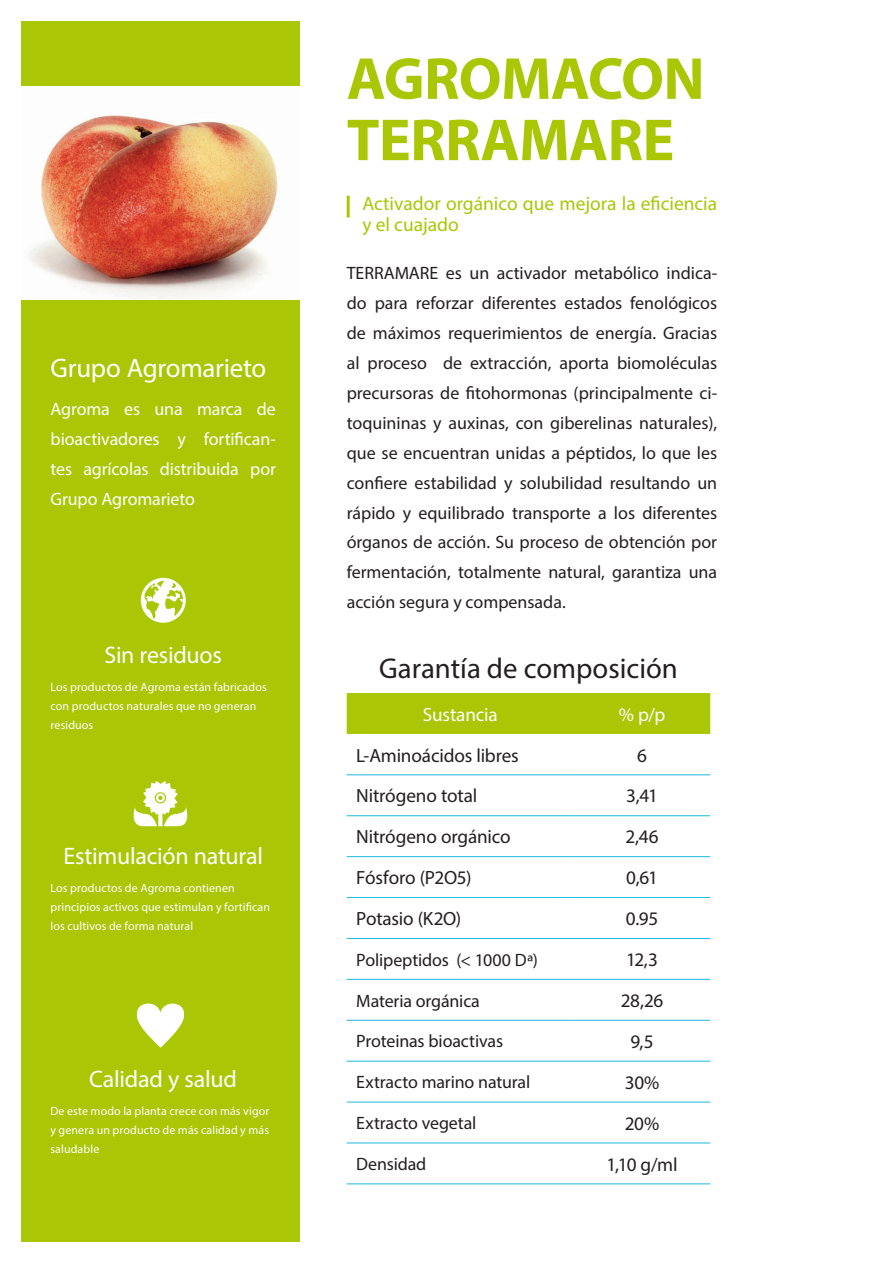
<style>
.page{position:relative;width:893px;height:1263px;background:#fff}
.page>*{position:absolute;margin:0;border:0;box-sizing:border-box;transform-origin:0 0}
.HEADERS_Titilium{font:700 59.85px "Myriad Pro";letter-spacing:-.01em;color:#abc605}
.HEADER_FOR_TABLES{font:28.8px "Myriad Pro";color:#231f20}
.CONTENT{font:26.85px "Myriad Pro";letter-spacing:-.01em;color:#fff}
.CONTENT-2{font:23.85px "Myriad Pro";letter-spacing:-.01em;color:#fff}
.DESCRIPTION{font:19.5px/21px "Myriad Pro";color:#abc605}
.CONTENT-3{font:19.2px "Myriad Pro";letter-spacing:-.01em;color:#231f20}
.CONTENT-4{font:19.2px "Myriad Pro";letter-spacing:-.01em;color:#fff}
.SUBTITLES{font:18px/29.8px "Myriad Pro";color:#231f20;text-align:justify}
.CONTENT-5{font:18px "Myriad Pro";letter-spacing:-.01em;color:#231f20}
.CONTENT-6{font:18px/29.8px "Myriad Pro";letter-spacing:-.01em;color:#fff;text-align:justify}
.CONTENT-7{font:12px/19.2px "Myriad Pro";letter-spacing:.01em;color:#fff}
</style>
<div class="page">
<div style="left:21px;top:21px;width:279px;height:1221px;background:#abc605"></div>
<svg style="left:136px;top:1003px;width:48px;height:45px"></svg>
<svg style="left:133px;top:781px;width:55px;height:45px"></svg>
<div style="left:347px;top:693px;width:363px;height:41px;background:#abc605"></div>
<hr style="left:347px;top:774px;width:227px;height:1px;background:#1cb9df">
<hr style="left:574px;top:774px;width:136px;height:1px;background:#1cb9df">
<hr style="left:347px;top:815px;width:227px;height:1px;background:#1cb9df">
<hr style="left:574px;top:815px;width:136px;height:1px;background:#1cb9df">
<hr style="left:347px;top:856px;width:227px;height:1px;background:#1cb9df">
<hr style="left:574px;top:856px;width:136px;height:1px;background:#1cb9df">
<hr style="left:347px;top:897px;width:227px;height:1px;background:#1cb9df">
<hr style="left:574px;top:897px;width:136px;height:1px;background:#1cb9df">
<hr style="left:347px;top:938px;width:227px;height:1px;background:#1cb9df">
<hr style="left:347px;top:979px;width:227px;height:1px;background:#1cb9df">
<hr style="left:347px;top:1020px;width:227px;height:1px;background:#1cb9df">
<hr style="left:347px;top:1061px;width:227px;height:1px;background:#1cb9df">
<hr style="left:347px;top:1102px;width:227px;height:1px;background:#1cb9df">
<hr style="left:347px;top:1143px;width:227px;height:1px;background:#1cb9df">
<hr style="left:347px;top:1183px;width:227px;height:1px;background:#1cb9df">
<hr style="left:574px;top:938px;width:136px;height:1px;background:#1cb9df">
<hr style="left:574px;top:979px;width:136px;height:1px;background:#1cb9df">
<hr style="left:574px;top:1020px;width:136px;height:1px;background:#1cb9df">
<hr style="left:574px;top:1061px;width:136px;height:1px;background:#1cb9df">
<hr style="left:574px;top:1102px;width:136px;height:1px;background:#1cb9df">
<hr style="left:574px;top:1143px;width:136px;height:1px;background:#1cb9df">
<hr style="left:574px;top:1183px;width:136px;height:1px;background:#1cb9df">
<img style="left:21px;top:86px;width:279px;height:213px">
<hr style="left:347px;top:196px;width:3px;height:21px;background:#abc605">
<svg style="left:141px;top:578px;width:45px;height:45px"></svg>
<p class="CONTENT" style="left:51px;top:351px;width:217px">Grupo Agromarieto</p>
<p class="CONTENT-6" style="left:51px;top:394px;width:227px">Agroma es una marca de bioactivadores y fortifican&shy;tes agrícolas distribuida por Grupo Agromarieto</p>
<p class="CONTENT-2" style="left:105px;top:640px;width:119px">Sin residuos</p>
<p class="CONTENT-7" style="left:51px;top:677px;width:218px">Los productos de Agroma están fabricados con productos naturales que no generan residuos</p>
<p class="CONTENT-2" style="left:63px;top:842px;width:201px">Estimulación natural</p>
<p class="CONTENT-7" style="left:51px;top:878px;width:221px">Los productos de Agroma contienen principios activos que estimulan y fortifican los cultivos de forma natural</p>
<p class="CONTENT-2" style="left:89px;top:1064px;width:149px">Calidad y salud</p>
<p class="CONTENT-7" style="left:50px;top:1101px;width:221px;text-align:justify">De este modo la planta crece con más vigor y genera un producto de más calidad y más saludable</p>
<p class="HEADERS_Titilium" style="left:347px;top:40px;width:359px">AGROMACON</p>
<p class="HEADERS_Titilium" style="left:347px;top:101px;width:329px">TERRAMARE</p>
<p class="DESCRIPTION" style="left:363px;top:193px;width:356px">Activador orgánico que mejora la eficiencia y el cuajado</p>
<p class="SUBTITLES" style="left:347px;top:258px;width:372px">TERRAMARE es un activador metabólico indica&shy;do para reforzar diferentes estados fenológicos de máximos requerimientos de energía. Gracias al proceso de extracción, aporta biomoléculas precursoras de fitohormonas (principalmente ci&shy;toquininas y auxinas, con giberelinas naturales), que se encuentran unidas a péptidos, lo que les confiere estabilidad y solubilidad resultando un rápido y equilibrado transporte a los diferentes órganos de acción. Su proceso de obtención por fermentación, totalmente natural, garantiza una acción segura y compensada.</p>
<p class="HEADER_FOR_TABLES" style="left:379px;top:650px;width:300px">Garantía de composición</p>
<p class="CONTENT-4" style="left:423px;top:702px;width:76px">Sustancia</p>
<p class="CONTENT-4" style="left:619px;top:702px;width:48px">% p/p</p>
<p class="CONTENT-3" style="left:356px;top:743px;width:164px">L-Aminoácidos libres</p>
<p class="CONTENT-3" style="left:637px;top:743px;width:11px">6</p>
<p class="CONTENT-3" style="left:356px;top:784px;width:122px">Nitrógeno total</p>
<p class="CONTENT-3" style="left:626px;top:784px;width:33px">3,41</p>
<p class="CONTENT-3" style="left:356px;top:825px;width:156px">Nitrógeno orgánico</p>
<p class="CONTENT-3" style="left:625px;top:825px;width:35px">2,46</p>
<p class="CONTENT-3" style="left:356px;top:866px;width:117px">Fósforo (P2O5)</p>
<p class="CONTENT-3" style="left:626px;top:866px;width:33px">0,61</p>
<p class="CONTENT-3" style="left:356px;top:907px;width:106px">Potasio (K2O)</p>
<p class="CONTENT-3" style="left:626px;top:907px;width:34px">0.95</p>
<p class="CONTENT-5" style="left:356px;top:948px;width:183px">Polipeptidos (&lt; 1000 Dª)</p>
<p class="CONTENT-3" style="left:626px;top:948px;width:33px">12,3</p>
<p class="CONTENT-5" style="left:356px;top:989px;width:125px">Materia orgánica</p>
<p class="CONTENT-3" style="left:621px;top:989px;width:44px">28,26</p>
<p class="CONTENT-5" style="left:356px;top:1030px;width:148px">Proteinas bioactivas</p>
<p class="CONTENT-3" style="left:631px;top:1029px;width:25px">9,5</p>
<p class="CONTENT-5" style="left:356px;top:1071px;width:176px">Extracto marino natural</p>
<p class="CONTENT-3" style="left:625px;top:1070px;width:36px">30%</p>
<p class="CONTENT-5" style="left:356px;top:1112px;width:122px">Extracto vegetal</p>
<p class="CONTENT-3" style="left:625px;top:1111px;width:36px">20%</p>
<p class="CONTENT-5" style="left:356px;top:1153px;width:72px">Densidad</p>
<p class="CONTENT-3" style="left:607px;top:1152px;width:72px">1,10 g/ml</p>
</div>
